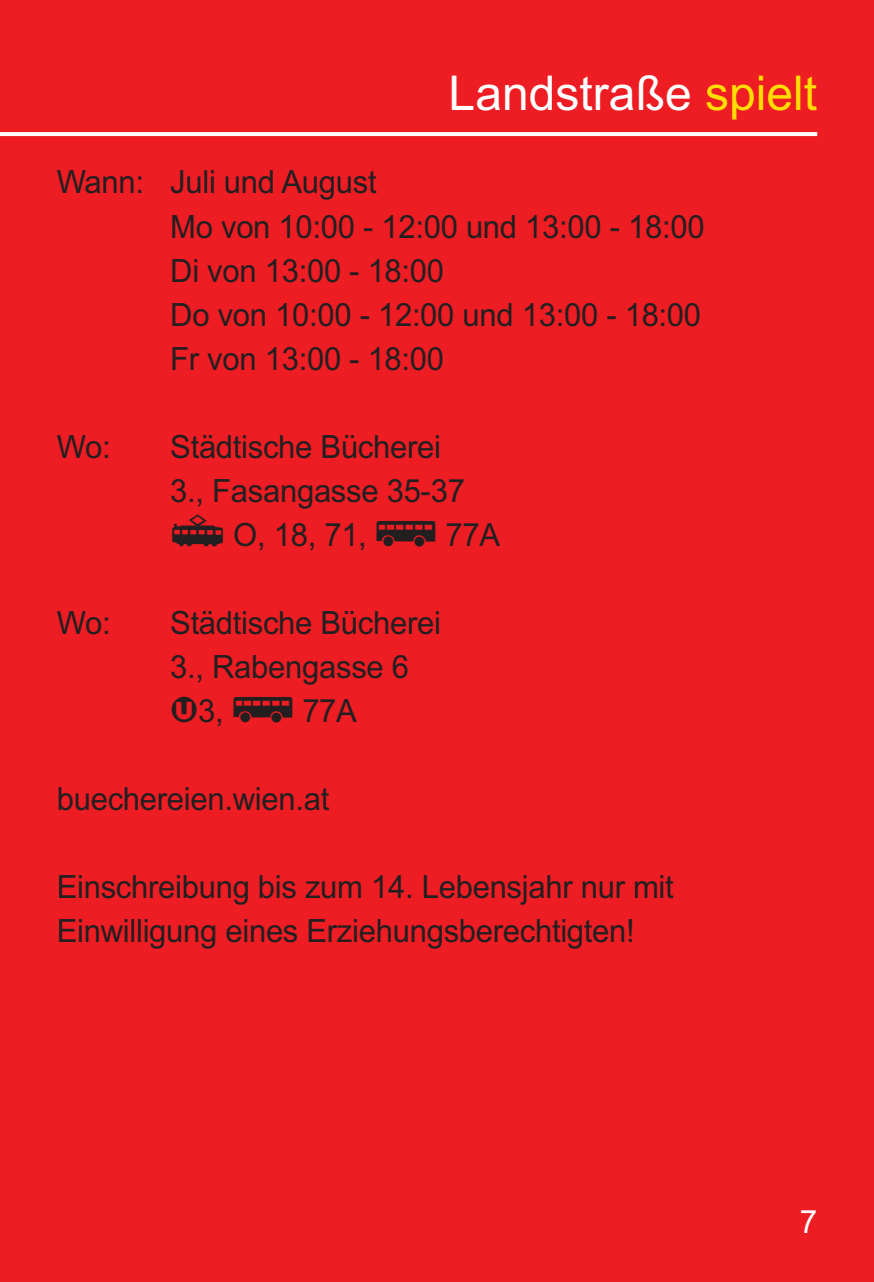
<style>
.page{position:relative;width:874px;height:1282px;background:#fff}
.page>*{position:absolute;margin:0;border:0;box-sizing:border-box;transform-origin:0 0}
.t1{font:48px "Arial";color:#fff}
.t2{font:32px/44px "Arial";letter-spacing:-.01em;color:#231f20}
.t3{font:32px "Arial";color:#fff}
.s1{color:#ffdd01}
.s2{font-family:"Wien Xtra PICTO";font-size:38px}
.s3{font-family:"Wien Xtra PICTO"}
</style>
<div class="page">
<div style="left:0;top:0;width:873px;height:1281px;background:#ee1d23"></div>
<svg style="left:0;top:132px;width:816px;height:4px;fill:#fff"></svg>
<h1 class="t1" style="left:448px;top:65px;width:370px">Landstraße <span class="s1">spielt</span></h1>
<p class="t2" style="left:170px;top:160px;width:535px;text-indent:-113px">Wann: Juli und August<br>Mo von 10:00 - 12:00 und 13:00 - 18:00<br>Di von 13:00 - 18:00<br>Do von 10:00 - 12:00 und 13:00 - 18:00<br>Fr von 13:00 - 18:00</p>
<p class="t2" style="left:57px;top:424px;width:56px">Wo:</p>
<p class="t2" style="left:170px;top:424px;width:331px">Städtische Bücherei<br>3., Fasangasse 35-37 <span class="s2">$</span> O, 18, 71, <span class="s3">%</span> 77A</p>
<p class="t2" style="left:57px;top:600px;width:56px">Wo:</p>
<p class="t2" style="left:170px;top:600px;width:272px">Städtische Bücherei<br>3., Rabengasse 6 <span class="s3">#</span>3, <span class="s3">%</span> 77A</p>
<p class="t2" style="left:57px;top:776px;width:274px">buechereien.wien.at</p>
<p class="t2" style="left:57px;top:864px;width:618px">Einschreibung bis zum 14. Lebensjahr nur mit<br>Einwilligung eines Erziehungsberechtigten!</p>
<p class="t3" style="left:799px;top:1202px;width:19px">7</p>
</div>
